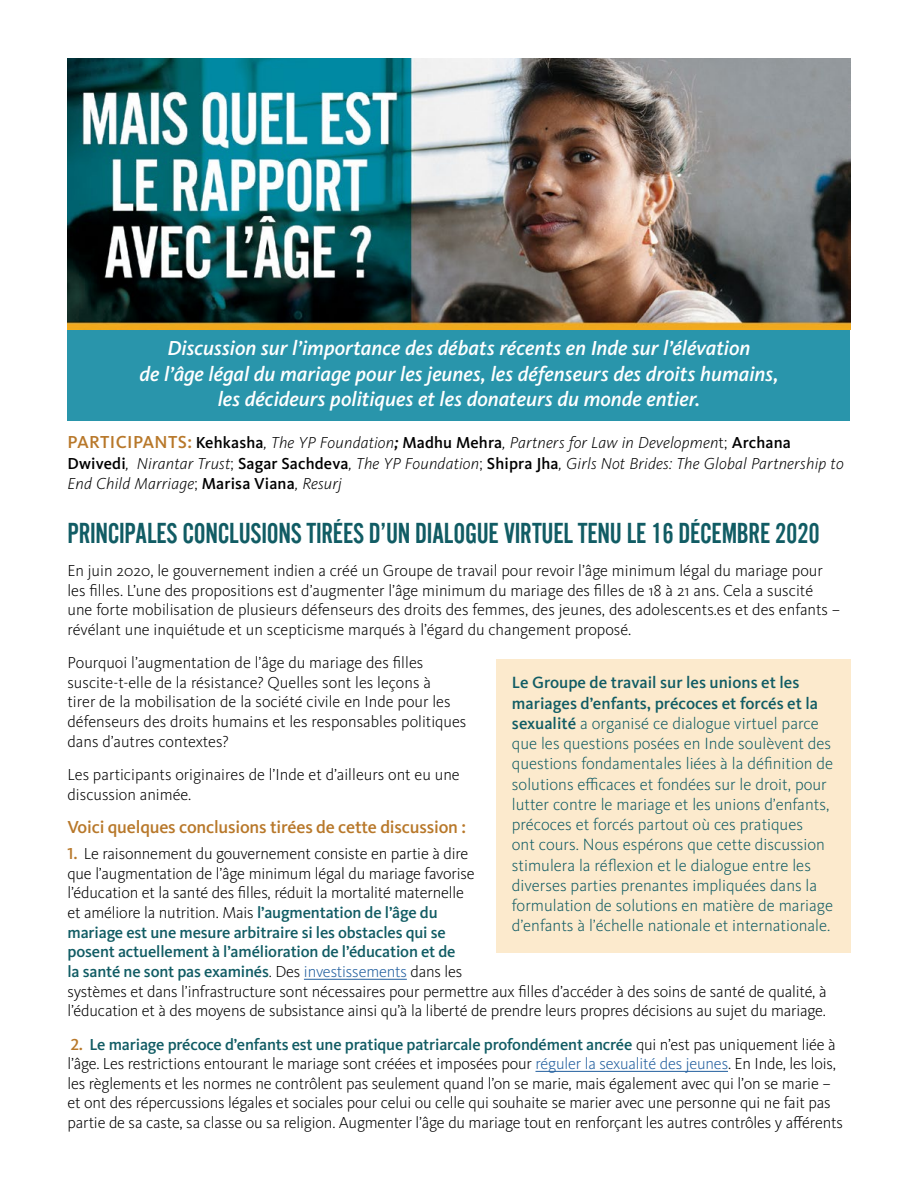
<style>
.page{position:relative;width:918px;height:1188px;background:#fff}
.page>*{position:absolute;margin:0;border:0;box-sizing:border-box;transform-origin:0 0}
.t1{font:30px "Alternate Gothic Com No 2";letter-spacing:-.01em;color:#115c64}
.t2{font:italic 500 21px/25.5px "Kievit Pro";color:#fff;text-align:center}
.t3{font:500 18px "Kievit Pro";letter-spacing:-.01em;color:#b8782a}
.t4{font:300 16.8px/20.2px "Kievit Pro";color:#115c64}
.t5{font:300 16.5px/19.6px "Kievit Pro";letter-spacing:-.01em;color:#000}
.t6{font:italic 300 16.5px/20.2px "Kievit Pro";letter-spacing:.01em;color:#000}
.s1{font-weight:500;font-style:normal;font-size:18px;color:#b8782a}
.s2{font-weight:500;font-style:normal}
.s3{font-weight:500}
.s4{font-style:normal}
.s5{font-weight:500;color:#b8782a}
.s6{font-weight:500;color:#115c64}
.s7{color:#215e9e}
</style>
<div class="page">
<div style="left:68px;top:329px;width:782px;height:92px;background:#2995ab"></div>
<hr style="left:304px;top:979px;width:103px;height:1px;background:#215e9e">
<hr style="left:535px;top:1071px;width:193px;height:1px;background:#215e9e">
<img style="left:68px;top:58px;width:782px;height:271px">
<div style="left:496px;top:659px;width:354px;height:293px;background:#fceacd"></div>
<p class="t2" style="left:140px;top:335px;width:640px">Discussion sur l’importance des débats récents en Inde sur l’élévation<br>de l’âge légal du mariage pour les jeunes, les défenseurs des droits humains, les décideurs politiques et les donateurs du monde entier.</p>
<p class="t6" style="left:68px;top:433px;width:778px"><span class="s1">PARTICIPANTS:</span> <span class="s2">Kehkasha</span>, The YP Foundation<span class="s3">;</span> <span class="s2">Madhu Mehra</span>, Partners for Law in Developmen<span class="s4">t;</span> <span class="s2">Archana<br>Dwivedi</span>, Nirantar Trust<span class="s4">;</span> <span class="s2">Sagar Sachdeva</span>, The YP Foundation<span class="s4">;</span> <span class="s2">Shipra Jha</span>, Girls Not Brides: The Global Partnership to<br>End Child Marriage<span class="s4">;</span> <span class="s2">Marisa Viana</span>, Resurj</p>
<h1 class="t1" style="left:68px;top:518px;width:754px">PRINCIPALES CONCLUSIONS TIRÉES D’UN DIALOGUE VIRTUEL TENU LE 16 DÉCEMBRE 2020</h1>
<p class="t5" style="left:68px;top:561px;width:774px">En juin 2020, le gouvernement indien a créé un Groupe de travail pour revoir l’âge minimum légal du mariage pour les filles. L’une des propositions est d’augmenter l’âge minimum du mariage des filles de 18 à 21 ans. Cela a suscité une forte mobilisation de plusieurs défenseurs des droits des femmes, des jeunes, des adolescents.es et des enfants – révélant une inquiétude et un scepticisme marqués à l’égard du changement proposé.</p>
<p class="t5" style="left:68px;top:653px;width:400px">Pourquoi l’augmentation de l’âge du mariage des filles suscite-t-elle de la résistance? Quelles sont les leçons à<br>tirer de la mobilisation de la société civile en Inde pour les défenseurs des droits humains et les responsables politiques dans d’autres contextes?</p>
<p class="t5" style="left:68px;top:765px;width:394px">Les participants originaires de l’Inde et d’ailleurs ont eu une discussion animée.</p>
<p class="t3" style="left:68px;top:816px;width:400px">Voici quelques conclusions tirées de cette discussion :</p>
<p class="t5" style="left:68px;top:844px;width:761px"><span class="s5">1.</span> Le raisonnement du gouvernement consiste en partie à dire<br>que l’augmentation de l’âge minimum légal du mariage favorise<br>l’éducation et la santé des filles, réduit la mortalité maternelle<br>et améliore la nutrition. Mais <span class="s6">l’augmentation de l’âge du<br>mariage est une mesure arbitraire si les obstacles qui se<br>posent actuellement à l’amélioration de l’éducation et de<br>la santé ne sont pas examinés</span>. Des <span class="s7">investissements</span> dans les<br>systèmes et dans l’infrastructure sont nécessaires pour permettre aux filles d’accéder à des soins de santé de qualité, à l’éducation et à des moyens de subsistance ainsi qu’à la liberté de prendre leurs propres décisions au sujet du mariage.</p>
<p class="t5" style="left:68px;top:1034px;width:777px"><span class="s5">2.</span> <span class="s6">Le mariage précoce d’enfants est une pratique patriarcale profondément ancrée</span> qui n’est pas uniquement liée à l’âge. Les restrictions entourant le mariage sont créées et imposées pour <span class="s7">réguler la sexualité des jeunes</span>. En Inde, les lois, les règlements et les normes ne contrôlent pas seulement quand l’on se marie, mais également avec qui l’on se marie – et ont des répercussions légales et sociales pour celui ou celle qui souhaite se marier avec une personne qui ne fait pas partie de sa caste, sa classe ou sa religion. Augmenter l’âge du mariage tout en renforçant les autres contrôles y afférents</p>
<p class="t4" style="left:512px;top:673px;width:323px"><span class="s3">Le Groupe de travail sur les unions et les mariages d’enfants, précoces et forcés et la sexualité</span> a organisé ce dialogue virtuel parce que les questions posées en Inde soulèvent des questions fondamentales liées à la définition de solutions efficaces et fondées sur le droit, pour lutter contre le mariage et les unions d’enfants, précoces et forcés partout où ces pratiques<br>ont cours. Nous espérons que cette discussion stimulera la réflexion et le dialogue entre les diverses parties prenantes impliquées dans la formulation de solutions en matière de mariage d’enfants à l’échelle nationale et internationale.</p>
</div>
